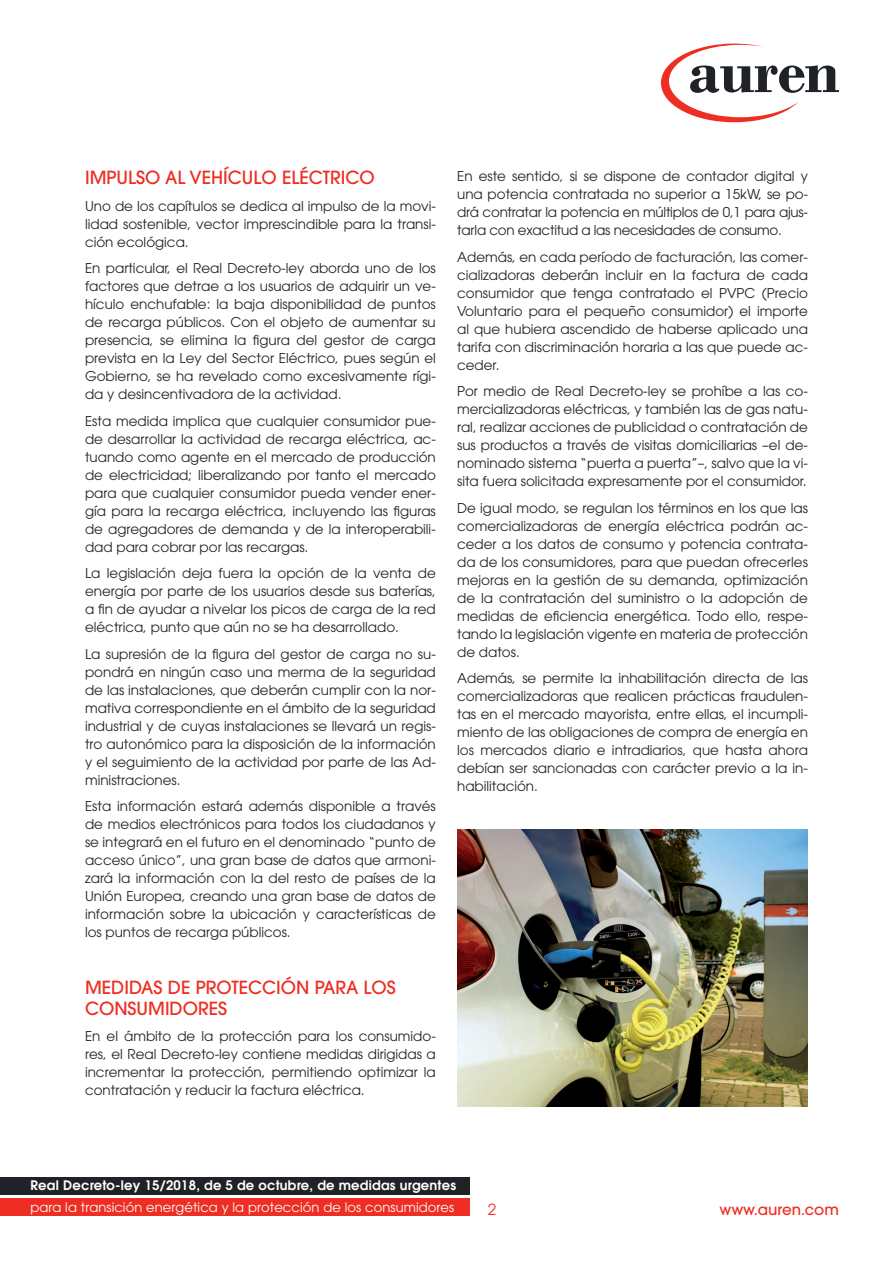
<style>
.page{position:relative;width:893px;height:1263px;background:#fff}
.page>*{position:absolute;margin:0;border:0;box-sizing:border-box;transform-origin:0 0}
.t1{font:500 18px/21px "ITC Avant Garde Pro";color:#ee2e22}
.t2{font:15.3px "ITC Avant Garde Pro";color:#ee2e22}
.t3{font:500 15px "ITC Avant Garde Pro";color:#ee2e22}
.t4{font:13.5px/18px "ITC Avant Garde Pro";color:#1f2327;text-align:justify}
.t5{font:13.05px "ITC Avant Garde Pro";letter-spacing:.01em;color:#fff}
.t6{font:600 13.05px "ITC Avant Garde Pro";letter-spacing:.02em;color:#fff}
</style>
<div class="page">
<svg style="left:661px;top:44px;width:178px;height:78px"></svg>
<div style="left:0;top:1198px;width:470px;height:18px;background:#ee2e22"></div>
<div style="left:0;top:1177px;width:470px;height:18px;background:#1f2327"></div>
<img style="left:457px;top:829px;width:351px;height:278px">
<h1 class="t1" style="left:85px;top:167px;width:291px">IMPULSO AL VEHÍCULO ELÉCTRICO</h1>
<p class="t4" style="left:85px;top:197px;width:352px">Uno de los capítulos se dedica al impulso de la movi&shy;lidad sostenible, vector imprescindible para la transi&shy;ción ecológica.</p>
<p class="t4" style="left:85px;top:259px;width:352px">En particular, el Real Decreto-ley aborda uno de los factores que detrae a los usuarios de adquirir un ve&shy;hículo enchufable: la baja disponibilidad de puntos de recarga públicos. Con el objeto de aumentar su presencia, se elimina la figura del gestor de carga prevista en la Ley del Sector Eléctrico, pues según el Gobierno, se ha revelado como excesivamente rígi&shy;da y desincentivadora de la actividad.</p>
<p class="t4" style="left:85px;top:412px;width:352px">Esta medida implica que cualquier consumidor pue&shy;de desarrollar la actividad de recarga eléctrica, ac&shy;tuando como agente en el mercado de producción de electricidad; liberalizando por tanto el mercado para que cualquier consumidor pueda vender ener&shy;gía para la recarga eléctrica, incluyendo las figuras de agregadores de demanda y de la interoperabili&shy;dad para cobrar por las recargas.</p>
<p class="t4" style="left:85px;top:564px;width:352px">La legislación deja fuera la opción de la venta de energía por parte de los usuarios desde sus baterías, a fin de ayudar a nivelar los picos de carga de la red eléctrica, punto que aún no se ha desarrollado.</p>
<p class="t4" style="left:85px;top:645px;width:352px">La supresión de la figura del gestor de carga no su&shy;pondrá en ningún caso una merma de la seguridad de las instalaciones, que deberán cumplir con la nor&shy;mativa correspondiente en el ámbito de la seguridad industrial y de cuyas instalaciones se llevará un regis&shy;tro autonómico para la disposición de la información y el seguimiento de la actividad por parte de las Ad&shy;ministraciones.</p>
<p class="t4" style="left:85px;top:797px;width:352px">Esta información estará además disponible a través de medios electrónicos para todos los ciudadanos y se integrará en el futuro en el denominado “punto de acceso único”, una gran base de datos que armoni&shy;zará la información con la del resto de países de la Unión Europea, creando una gran base de datos de información sobre la ubicación y características de los puntos de recarga públicos.</p>
<h1 class="t1" style="left:85px;top:976px;width:312px">MEDIDAS DE PROTECCIÓN PARA LOS<br>CONSUMIDORES</h1>
<p class="t4" style="left:85px;top:1027px;width:352px">En el ámbito de la protección para los consumido&shy;res, el Real Decreto-ley contiene medidas dirigidas a incrementar la protección, permitiendo optimizar la contratación y reducir la factura eléctrica.</p>
<p class="t4" style="left:457px;top:167px;width:352px">En este sentido, si se dispone de contador digital y una potencia contratada no superior a 15kW, se po&shy;drá contratar la potencia en múltiplos de 0,1 para ajus&shy;tarla con exactitud a las necesidades de consumo.</p>
<p class="t4" style="left:457px;top:248px;width:352px">Además, en cada período de facturación, las comer&shy;cializadoras deberán incluir en la factura de cada consumidor que tenga contratado el PVPC (Precio Voluntario para el pequeño consumidor) el importe al que hubiera ascendido de haberse aplicado una tarifa con discriminación horaria a las que puede ac&shy;ceder.</p>
<p class="t4" style="left:457px;top:382px;width:352px">Por medio de Real Decreto-ley se prohíbe a las co&shy;mercializadoras eléctricas, y también las de gas natu&shy;ral, realizar acciones de publicidad o contratación de sus productos a través de visitas domiciliarias –el de&shy;nominado sistema “puerta a puerta”–, salvo que la vi&shy;sita fuera solicitada expresamente por el consumidor.</p>
<p class="t4" style="left:457px;top:498px;width:352px">De igual modo, se regulan los términos en los que las comercializadoras de energía eléctrica podrán ac&shy;ceder a los datos de consumo y potencia contrata&shy;da de los consumidores, para que puedan ofrecerles mejoras en la gestión de su demanda, optimización de la contratación del suministro o la adopción de medidas de eficiencia energética. Todo ello, respe&shy;tando la legislación vigente en materia de protección de datos.</p>
<p class="t4" style="left:457px;top:669px;width:352px">Además, se permite la inhabilitación directa de las comercializadoras que realicen prácticas fraudulen&shy;tas en el mercado mayorista, entre ellas, el incumpli&shy;miento de las obligaciones de compra de energía en los mercados diario e intradiarios, que hasta ahora debían ser sancionadas con carácter previo a la in&shy;habilitación.</p>
<p class="t6" style="left:30px;top:1177px;width:427px">Real Decreto-ley 15/2018, de 5 de octubre, de medidas urgentes</p>
<p class="t5" style="left:30px;top:1199px;width:425px">para la transición energética y la protección de los consumidores</p>
<p class="t2" style="left:488px;top:1199px;width:10px">2</p>
<p class="t3" style="left:719px;top:1200px;width:121px">www.auren.com</p>
</div>
